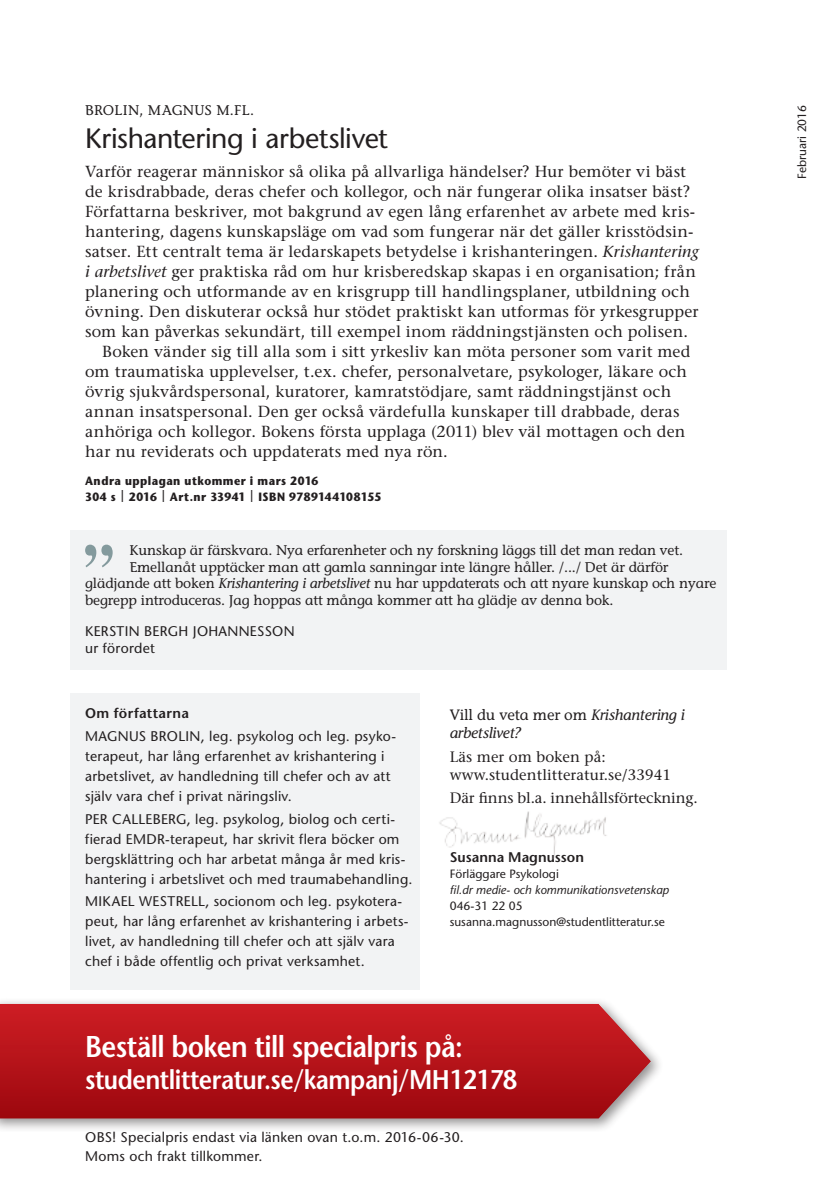
<style>
.page{position:relative;width:840px;height:1191px;background:#fff}
.page>*{position:absolute;margin:0;border:0;box-sizing:border-box;transform-origin:0 0}
.t1{font:600 30px "Stone Sans Std";letter-spacing:-.02em;color:#fff;scale:.9 1}
.t2{font:500 28px "Stone Sans Std";letter-spacing:-.015em;color:#231f20}
.t3{font:600 27px "Stone Sans Std";letter-spacing:-.02em;color:#fff;scale:.9 1}
.t4{font:500 16px "Stone Serif Std";letter-spacing:.01em;color:#231f20}
.t5{font:500 15px/18px "Stone Serif Std";letter-spacing:.005em;color:#231f20}
.t6{font:italic 500 15px/18px "Stone Informal Std";letter-spacing:-.01em;color:#231f20}
.t7{font:500 14px/20px "Stone Sans Std";letter-spacing:.015em;color:#231f20}
.t8{font:500 14px "Stone Informal Std";letter-spacing:-.01em;color:#231f20}
.t9{font:500 14px "Stone Informal Std";letter-spacing:.02em;color:#231f20}
.t10{font:600 14px "Stone Sans Std";color:#231f20}
.t11{font:600 14px "Stone Sans Std";letter-spacing:.025em;color:#231f20}
.t12{font:500 12px/16px "Stone Sans Std";color:#231f20}
.t13{font:700 12px/16px "Stone Sans Std";letter-spacing:.04em;color:#231f20;scale:.9 1}
.t14{font:italic 500 12px "Stone Sans Std";color:#231f20}
.s1{font-style:italic}
.s2{font-style:normal}
</style>
<div class="page">
<div style="left:0;top:997px;width:664px;height:136px;background:#231f20;opacity:.5"></div>
<svg style="left:0;top:1003px;width:650px;height:115px;background:#b71c22"></svg>
<div style="left:71px;top:693px;width:349px;height:296px;background:#f2f3f4"></div>
<img style="left:439px;top:811px;width:168px;height:47px">
<div style="left:71px;top:530px;width:655px;height:139px;background:#f2f3f4"></div>
<svg style="left:85px;top:544px;width:28px;height:23px"></svg>
<p class="t9" style="left:85px;top:105px;width:170px">BROLIN, MAGNUS M.FL.</p>
<h2 class="t2" style="left:85px;top:127px;width:304px">Krishantering i arbetslivet</h2>
<p class="t4" style="left:85px;top:164px;width:602px">Varför reagerar människor så olika på allvarliga händelser? Hur bemöter vi bäst</p>
<p class="t4" style="left:85px;top:184px;width:606px">de krisdrabbade, deras chefer och kollegor, och när fungerar olika insatser bäst?</p>
<p class="t4" style="left:85px;top:204px;width:611px">Författarna beskriver, mot bakgrund av egen lång erfarenhet av arbete med kris-</p>
<p class="t4" style="left:85px;top:224px;width:609px">hantering, dagens kunskapsläge om vad som fungerar när det gäller krisstödsin-</p>
<p class="t4" style="left:85px;top:244px;width:614px">satser. Ett centralt tema är ledarskapets betydelse i krishanteringen. <span class="s1">Krishantering</span></p>
<p class="t4" style="left:85px;top:264px;width:612px"><span class="s1">i arbetslivet</span> ger praktiska råd om hur krisberedskap skapas i en organisation; från</p>
<p class="t4" style="left:85px;top:284px;width:606px">planering och utformande av en krisgrupp till handlingsplaner, utbildning och</p>
<p class="t4" style="left:85px;top:304px;width:614px">övning. Den diskuterar också hur stödet praktiskt kan utformas för yrkesgrupper</p>
<p class="t4" style="left:85px;top:324px;width:604px">som kan påverkas sekundärt, till exempel inom räddningstjänsten och polisen.</p>
<p class="t4" style="left:102px;top:344px;width:589px">Boken vänder sig till alla som i sitt yrkesliv kan möta personer som varit med</p>
<p class="t4" style="left:85px;top:364px;width:603px">om traumatiska upplevelser, t.ex. chefer, personalvetare, psykologer, läkare och</p>
<p class="t4" style="left:85px;top:384px;width:587px">övrig sjukvårdspersonal, kuratorer, kamratstödjare, samt räddningstjänst och</p>
<p class="t4" style="left:85px;top:404px;width:595px">annan insatspersonal. Den ger också värdefulla kunskaper till drabbade, deras</p>
<p class="t4" style="left:85px;top:424px;width:601px">anhöriga och kollegor. Bokens första upplaga (2011) blev väl mottagen och den</p>
<p class="t4" style="left:85px;top:444px;width:364px">har nu reviderats och uppdaterats med nya rön.</p>
<p class="t13" style="left:85px;top:473px;width:330px">Andra upplagan utkommer i mars 2016<br>304 s | 2016 | Art.nr 33941 | ISBN 9789144108155</p>
<p class="t8" style="left:129px;top:544px;width:554px">Kunskap är färskvara. Nya erfarenheter och ny forskning läggs till det man redan vet.</p>
<p class="t8" style="left:130px;top:561px;width:540px">Emellanåt upptäcker man att gamla sanningar inte längre håller. /.../ Det är därför</p>
<p class="t8" style="left:85px;top:577px;width:632px">glädjande att boken <span class="s1">Krishantering i arbetslivet</span> nu har uppdaterats och att nyare kunskap och nyare</p>
<p class="t8" style="left:85px;top:594px;width:529px">begrepp introduceras. Jag hoppas att många kommer att ha glädje av denna bok.</p>
<p class="t7" style="left:85px;top:624px;width:211px;line-height:16.8px">KERSTIN BERGH JOHANNESSON ur förordet</p>
<p class="t11" style="left:85px;top:707px;width:105px">Om författarna</p>
<p class="t7" style="left:85px;top:727px;width:312px">MAGNUS BROLIN, leg. psykolog och leg. psyko&shy;terapeut, har lång erfarenhet av krishantering i arbetslivet, av handledning till chefer och av att själv vara chef i privat näringsliv.</p>
<p class="t7" style="left:85px;top:810px;width:329px">PER CALLEBERG, leg. psykolog, biolog och certi&shy;fierad EMDR-terapeut, har skrivit flera böcker om bergsklättring och har arbetat många år med kris&shy;hantering i arbetslivet och med traumabehandling.</p>
<p class="t7" style="left:85px;top:892px;width:325px">MIKAEL WESTRELL, socionom och leg. psykotera&shy;peut, har lång erfarenhet av krishantering i arbets&shy;livet, av handledning till chefer och att själv vara chef i både offentlig och privat verksamhet.</p>
<p class="t6" style="left:449px;top:707px;width:236px"><span class="s2">Vill du veta mer om</span> Krishantering i arbetslivet?</p>
<p class="t5" style="left:449px;top:749px;width:223px">Läs mer om boken på: www.studentlitteratur.se/33941</p>
<p class="t5" style="left:449px;top:790px;width:249px">Där finns bl.a. innehållsförteckning.</p>
<p class="t10" style="left:449px;top:851px;width:136px">Susanna Magnusson</p>
<p class="t12" style="left:449px;top:867px;width:111px">Förläggare Psykologi</p>
<p class="t14" style="left:449px;top:885px;width:221px">fil.dr medie- och kommunikationsvetenskap</p>
<p class="t12" style="left:449px;top:899px;width:216px">046-31 22 05 susanna.magnusson@studentlitteratur.se</p>
<h1 class="t1" style="left:85px;top:1034px;width:421px">Beställ boken till specialpris på:</h1>
<h3 class="t3" style="left:85px;top:1068px;width:481px">studentlitteratur.se/kampanj/MH12178</h3>
<p class="t7" style="left:85px;top:1128px;width:380px;line-height:18.8px">OBS! Specialpris endast via länken ovan t.o.m. 2016-06-30.<br>Moms och frakt tillkommer.</p>
<p class="t12" style="left:794px;top:179px;width:76px;rotate:-90deg">Februari 2016</p>
</div>
